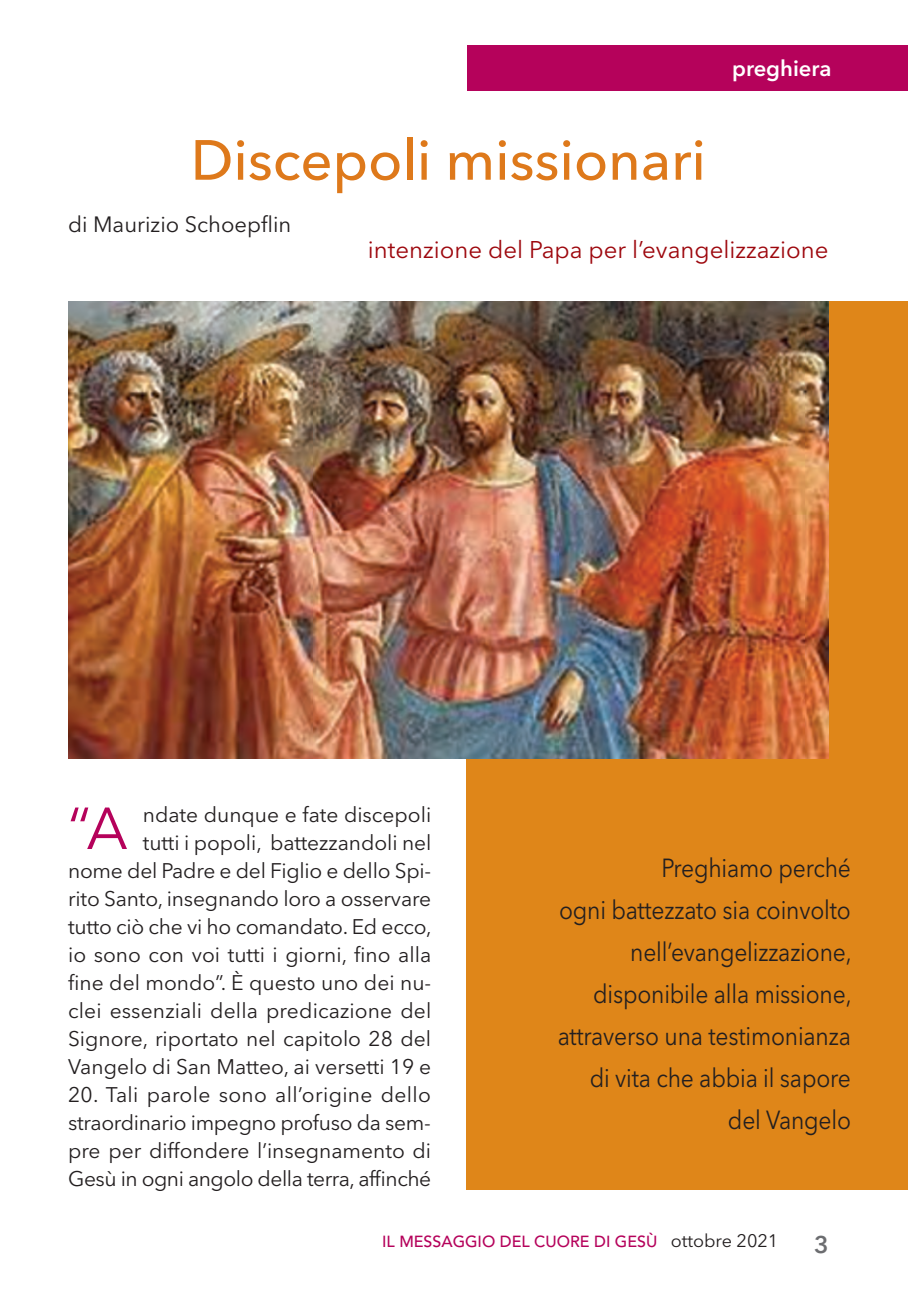
<style>
.page{position:relative;width:908px;height:1304px;background:#fff}
.page>*{position:absolute;margin:0;border:0;box-sizing:border-box;transform-origin:0 0}
.t1{font:58.6px "Avenir Next";color:#b5025b}
.t2{font:500 56px "Avenir Next";color:#de791b}
.t3{font:26px/42px "Avenir Next";letter-spacing:-.01em;color:#231f20;text-align:right;scale:.88 1}
.t4{font:24px "Avenir Next";color:#9d070d}
.t5{font:600 24px "Avenir Next";color:#6c6d70}
.t6{font:22px "Avenir Next";color:#231f20}
.t7{font:600 22px "Avenir Next";color:#fff}
.t8{font:21px/28px "Avenir Next";color:#231f20;text-align:right}
.t9{font:500 16px "Avenir";color:#b5025b}
.s1{font-family:"Avenir Next";font-weight:400;font-size:18px;color:#231f20}
</style>
<div class="page">
<div style="left:466px;top:45px;width:441px;height:46px;background:#b5025b"></div>
<div style="left:466px;top:301px;width:441px;height:888px;background:#df8619"></div>
<img style="left:68px;top:301px;width:760px;height:457px">
<p class="t7" style="left:731px;top:50px;width:101px">preghiera</p>
<h2 class="t2" style="left:190px;top:113px;width:516px">Discepoli missionari</h2>
<p class="t6" style="left:68px;top:205px;width:225px">di Maurizio Schoepflin</p>
<p class="t4" style="left:367px;top:229px;width:462px">intenzione del Papa per l’evangelizzazione</p>
<p class="t8" style="left:68px;top:800px;width:365px">ndate dunque e fate discepoli<br>tutti i popoli, battezzandoli nel<br>nome del Padre e del Figlio e dello Spi&shy;rito Santo, insegnando loro a osservare tutto ciò che vi ho comandato. Ed ecco, io sono con voi tutti i giorni, fino alla fine del mondo”. È questo uno dei nu&shy;clei essenziali della predicazione del Signore, riportato nel capitolo 28 del Vangelo di San Matteo, ai versetti 19 e</p>
<p class="t8" style="left:68px;top:1080px;width:364px;text-align:justify">20. Tali parole sono all’origine dello straordinario impegno profuso da sem&shy;pre per diffondere l’insegnamento di Gesù in ogni angolo della terra, affinché</p>
<h1 class="t1" style="left:68px;top:779px;width:61px">“A</h1>
<p class="t3" style="left:557px;top:846px;width:335px">Preghiamo perché<br>ogni battezzato sia coinvolto nell’evangelizzazione, disponibile alla missione, attraverso una testimonianza di vita che abbia il sapore del Vangelo</p>
<p class="t9" style="left:382px;top:1228px;width:397px">IL MESSAGGIO DEL CUORE DI GESÙ <span class="s1">ottobre 2021</span></p>
<p class="t5" style="left:813px;top:1224px;width:16px">3</p>
</div>
